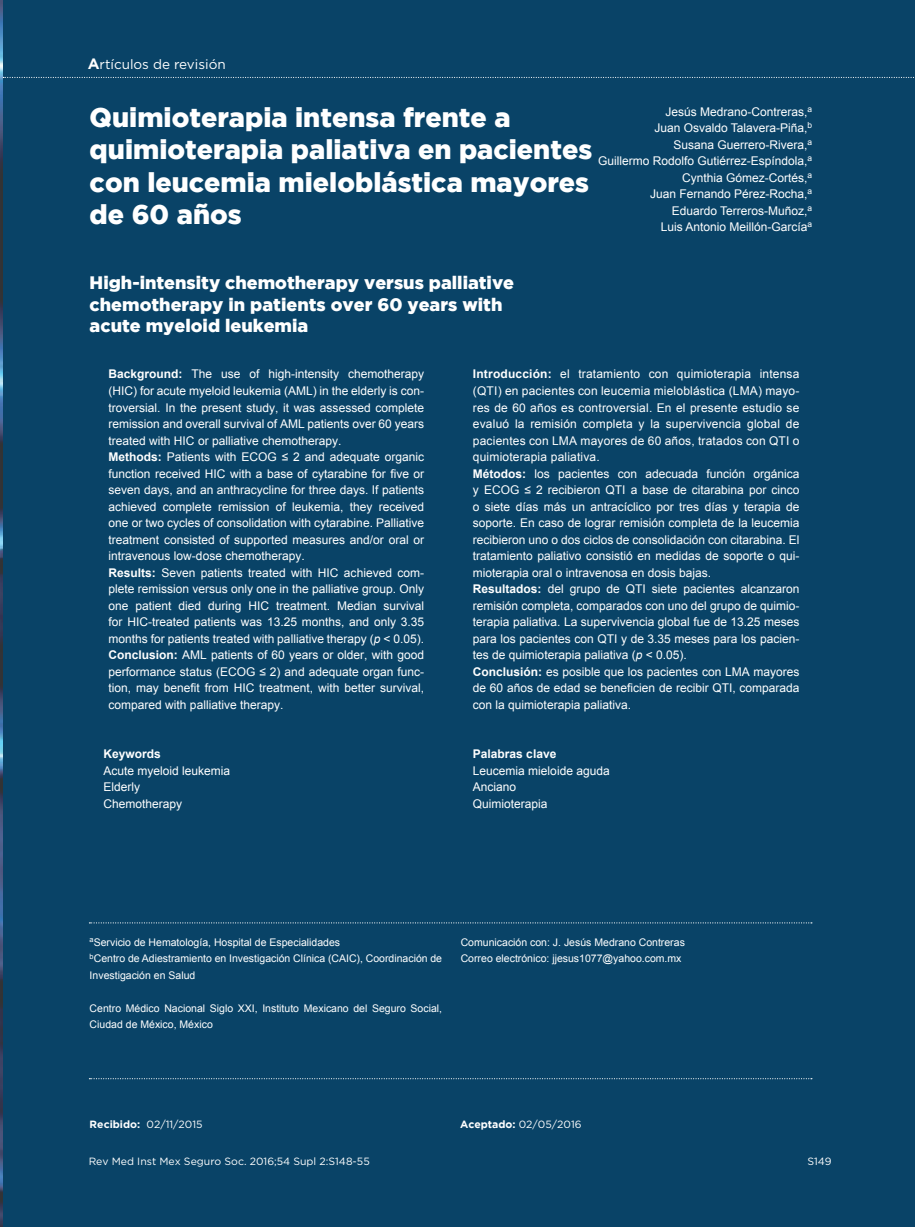
<style>
.page{position:relative;width:915px;height:1227px;background:#fff}
.page>*{position:absolute;margin:0;border:0;box-sizing:border-box;transform-origin:0 0}
.t1{font:900 27px/32.4px "Gotham";color:#fff}
.t2{font:900 18px/21.6px "Gotham";color:#fff}
.t3{font:13.5px "Gotham";color:#fff}
.t4{font:12px/16.5px "Arial";color:#fff}
.t5{font:700 12px "Arial";color:#fff}
.t6{font:10.5px/16.5px "Arial";color:#fff}
.t7{font:10.5px "Gotham";color:#fff}
.s1{font-weight:700;font-size:15px}
.s2{font-weight:700}
.s3{font-style:italic}
</style>
<div class="page">
<div style="left:3px;top:0;width:912px;height:1227px;background:#094367"></div>
<svg style="left:3px;top:77px;width:911px;height:1px"></svg>
<svg style="left:89px;top:922px;width:723px;height:1px"></svg>
<svg style="left:89px;top:1078px;width:723px;height:1px"></svg>
<img style="left:0;top:0;width:2px;height:530px">
<img style="left:0;top:530px;width:2px;height:697px">
<p class="t3" style="left:88px;top:55px;width:140px"><span class="s1">A</span>rtículos de revisión</p>
<h1 class="t1" style="left:90px;top:100px;width:504px">Quimioterapia intensa frente a quimioterapia paliativa en pacientes con leucemia mieloblástica mayores de 60 años</h1>
<p class="t4" style="left:598px;top:103px;width:216px;text-align:right">Jesús Medrano-Contreras,<sup>a<br></sup>Juan Osvaldo Talavera-Piña,<sup>b<br></sup>Susana Guerrero-Rivera,<sup>a<br></sup>Guillermo Rodolfo Gutiérrez-Espíndola,<sup>a<br></sup>Cynthia Gómez-Cortés,<sup>a<br></sup>Juan Fernando Pérez-Rocha,<sup>a<br></sup>Eduardo Terreros-Muñoz,<sup>a<br></sup>Luis Antonio Meillón-García<sup>a</sup></p>
<h2 class="t2" style="left:90px;top:271px;width:426px">High-intensity chemotherapy versus palliative chemotherapy in patients over 60 years with acute myeloid leukemia</h2>
<p class="t4" style="left:109px;top:366px;width:317px"><span class="s2">Background:</span> The use of high-intensity chemotherapy (HIC) for acute myeloid leukemia (AML) in the elderly is con&shy;troversial. In the present study, it was assessed complete remission and overall survival of AML patients over 60 years treated with HIC or palliative chemotherapy.<br><span class="s2">Methods:</span> Patients with ECOG ≤ 2 and adequate organic function received HIC with a base of cytarabine for five or seven days, and an anthracycline for three days. If patients achieved complete remission of leukemia, they received one or two cycles of consolidation with cytarabine. Palliative treatment consisted of supported measures and/or oral or intravenous low-dose chemotherapy.<br><span class="s2">Results:</span> Seven patients treated with HIC achieved com&shy;plete remission versus only one in the palliative group. Only one patient died during HIC treatment. Median survival for HIC-treated patients was 13.25 months, and only 3.35 months for patients treated with palliative therapy (<span class="s3">p</span> &lt; 0.05).<br><span class="s2">Conclusion:</span> AML patients of 60 years or older, with good performance status (ECOG ≤ 2) and adequate organ func&shy;tion, may benefit from HIC treatment, with better survival, compared with palliative therapy.</p>
<p class="t5" style="left:103px;top:746px;width:59px">Keywords</p>
<p class="t4" style="left:103px;top:762px;width:128px">Acute myeloid leukemia<br>Elderly<br>Chemotherapy</p>
<p class="t4" style="left:473px;top:366px;width:328px"><span class="s2">Introducción:</span> el tratamiento con quimioterapia intensa (QTI) en pacientes con leucemia mieloblástica (LMA) mayo&shy;res de 60 años es controversial. En el presente estudio se evaluó la remisión completa y la supervivencia global de pacientes con LMA mayores de 60 años, tratados con QTI o quimioterapia paliativa.<br><span class="s2">Métodos:</span> los pacientes con adecuada función orgánica y ECOG ≤ 2 recibieron QTI a base de citarabina por cinco o siete días más un antracíclico por tres días y terapia de soporte. En caso de lograr remisión completa de la leucemia recibieron uno o dos ciclos de consolidación con citarabina. El tratamiento paliativo consistió en medidas de soporte o qui&shy;mioterapia oral o intravenosa en dosis bajas.<br><span class="s2">Resultados:</span> del grupo de QTI siete pacientes alcanzaron remisión completa, comparados con uno del grupo de quimio&shy;terapia paliativa. La supervivencia global fue de 13.25 meses para los pacientes con QTI y de 3.35 meses para los pacien&shy;tes de quimioterapia paliativa (<span class="s3">p</span> &lt; 0.05).<br><span class="s2">Conclusión:</span> es posible que los pacientes con LMA mayores de 60 años de edad se beneficien de recibir QTI, comparada con la quimioterapia paliativa.</p>
<p class="t5" style="left:473px;top:746px;width:85px">Palabras clave</p>
<p class="t4" style="left:473px;top:762px;width:138px">Leucemia mieloide aguda<br>Anciano<br>Quimioterapia</p>
<p class="t6" style="left:90px;top:934px;width:354px"><sup>a</sup>Servicio de Hematología, Hospital de Especialidades<br><sup>b</sup>Centro de Adiestramiento en Investigación Clínica (CAIC), Coordinación de<br>Investigación en Salud</p>
<p class="t6" style="left:90px;top:1000px;width:354px">Centro Médico Nacional Siglo XXI, Instituto Mexicano del Seguro Social,<br>Ciudad de México, México</p>
<p class="t6" style="left:461px;top:934px;width:226px">Comunicación con: J. Jesús Medrano Contreras<br>Correo electrónico: jjesus1077@yahoo.com.mx</p>
<p class="t7" style="left:90px;top:1117px;width:114px"><span class="s2">Recibido:</span> 02/11/2015</p>
<p class="t7" style="left:460px;top:1117px;width:123px"><span class="s2">Aceptado:</span> 02/05/2016</p>
<p class="t7" style="left:89px;top:1154px;width:282px">Rev Med Inst Mex Seguro Soc. 2016;54 Supl 2:S148-55</p>
<p class="t7" style="left:807px;top:1154px;width:26px">S149</p>
</div>
